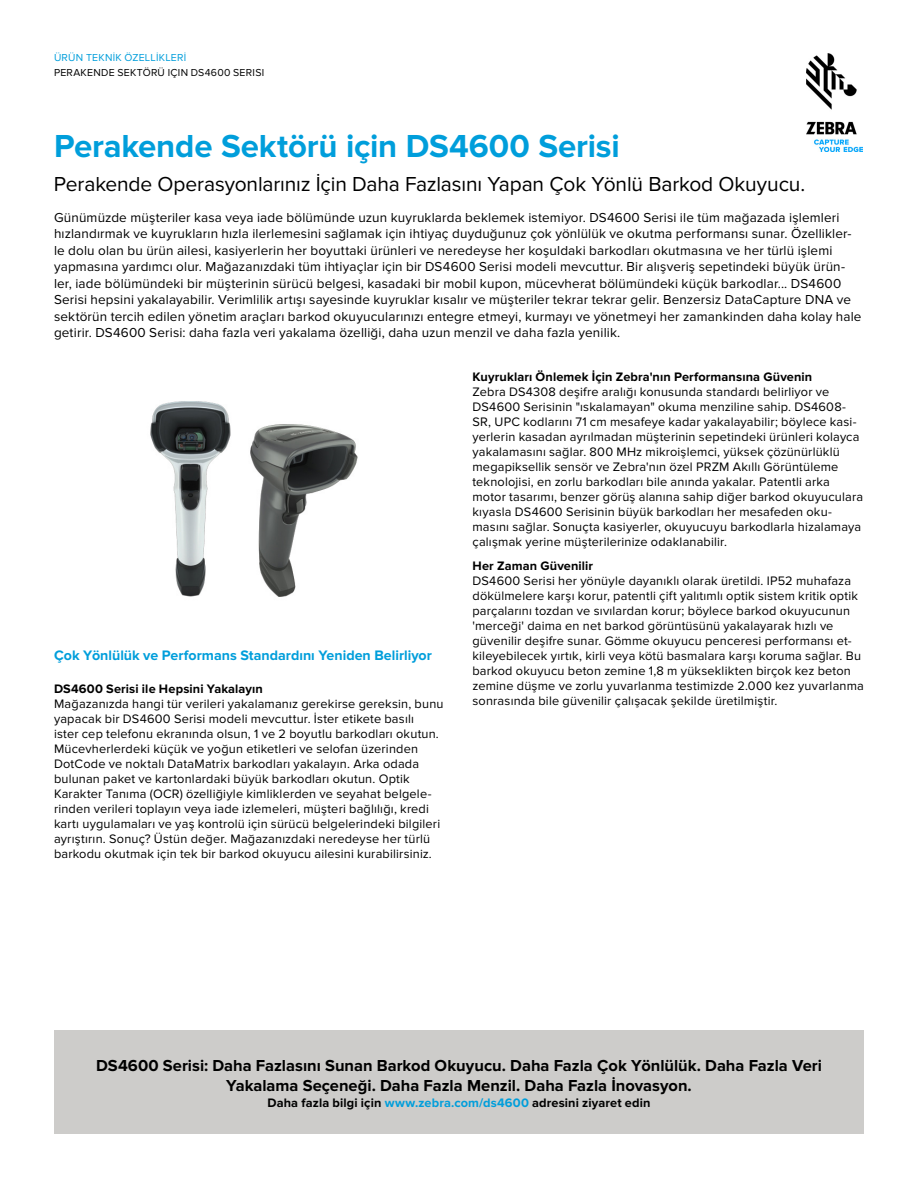
<style>
.page{position:relative;width:918px;height:1188px;background:#fff}
.page>*{position:absolute;margin:0;border:0;box-sizing:border-box;transform-origin:0 0}
.t1{font:700 33px "Proxima Nova";letter-spacing:-.005em;color:#009edb}
.t2{font:21px "Proxima Nova";letter-spacing:-.005em;color:#000}
.t3{font:700 16.5px/20.2px "Proxima Nova";color:#000;text-align:center}
.t4{font:700 14.25px "Proxima Nova";color:#009edb}
.t5{font:13.5px/16.5px "Proxima Nova";letter-spacing:.01em;color:#000}
.t6{font:12.75px/15px "Proxima Nova";letter-spacing:.015em;color:#000}
.t7{font:700 12.75px "Proxima Nova";letter-spacing:.01em;color:#000}
.t8{font:10.5px "Proxima Nova";letter-spacing:.025em;color:#000}
.t9{font:10.5px "Proxima Nova";letter-spacing:.025em;color:#009edb}
.s1{color:#009edb}
</style>
<div class="page">
<img style="left:806px;top:54px;width:56px;height:97px">
<div style="left:54px;top:1031px;width:810px;height:103px;background:#cdccca"></div>
<img style="left:150px;top:401px;width:208px;height:196px">
<p class="t9" style="left:54px;top:52px;width:134px">ÜRÜN TEKNİK ÖZELLİKLERİ</p>
<p class="t8" style="left:54px;top:66px;width:212px">PERAKENDE SEKTÖRÜ IÇIN DS4600 SERISI</p>
<h1 class="t1" style="left:54px;top:127px;width:567px">Perakende Sektörü için DS4600 Serisi</h1>
<h2 class="t2" style="left:54px;top:172px;width:753px">Perakende Operasyonlarınız İçin Daha Fazlasını Yapan Çok Yönlü Barkod Okuyucu.</h2>
<p class="t5" style="left:54px;top:209px;width:809px">Günümüzde müşteriler kasa veya iade bölümünde uzun kuyruklarda beklemek istemiyor. DS4600 Serisi ile tüm mağazada işlemleri hızlandırmak ve kuyrukların hızla ilerlemesini sağlamak için ihtiyaç duyduğunuz çok yönlülük ve okutma performansı sunar. Özellikler&shy;le dolu olan bu ürün ailesi, kasiyerlerin her boyuttaki ürünleri ve neredeyse her koşuldaki barkodları okutmasına ve her türlü işlemi yapmasına yardımcı olur. Mağazanızdaki tüm ihtiyaçlar için bir DS4600 Serisi modeli mevcuttur. Bir alışveriş sepetindeki büyük ürün&shy;ler, iade bölümündeki bir müşterinin sürücü belgesi, kasadaki bir mobil kupon, mücevherat bölümündeki küçük barkodlar... DS4600<br>Serisi hepsini yakalayabilir. Verimlilik artışı sayesinde kuyruklar kısalır ve müşteriler tekrar tekrar gelir. Benzersiz DataCapture DNA ve sektörün tercih edilen yönetim araçları barkod okuyucularınızı entegre etmeyi, kurmayı ve yönetmeyi her zamankinden daha kolay hale getirir. DS4600 Serisi: daha fazla veri yakalama özelliği, daha uzun menzil ve daha fazla yenilik.</p>
<p class="t4" style="left:54px;top:647px;width:379px">Çok Yönlülük ve Performans Standardını Yeniden Belirliyor</p>
<p class="t7" style="left:54px;top:682px;width:210px">DS4600 Serisi ile Hepsini Yakalayın</p>
<p class="t6" style="left:54px;top:697px;width:391px">Mağazanızda hangi tür verileri yakalamanız gerekirse gereksin, bunu yapacak bir DS4600 Serisi modeli mevcuttur. İster etikete basılı<br>ister cep telefonu ekranında olsun, 1 ve 2 boyutlu barkodları okutun.<br>Mücevherlerdeki küçük ve yoğun etiketleri ve selofan üzerinden DotCode ve noktalı DataMatrix barkodları yakalayın. Arka odada bulunan paket ve kartonlardaki büyük barkodları okutun. Optik Karakter Tanıma (OCR) özelliğiyle kimliklerden ve seyahat belgele&shy;rinden verileri toplayın veya iade izlemeleri, müşteri bağlılığı, kredi kartı uygulamaları ve yaş kontrolü için sürücü belgelerindeki bilgileri ayrıştırın. Sonuç? Üstün değer. Mağazanızdaki neredeyse her türlü barkodu okutmak için tek bir barkod okuyucu ailesini kurabilirsiniz.</p>
<p class="t7" style="left:472px;top:369px;width:341px">Kuyrukları Önlemek İçin Zebra'nın Performansına Güvenin</p>
<p class="t6" style="left:472px;top:384px;width:392px">Zebra DS4308 deşifre aralığı konusunda standardı belirliyor ve DS4600 Serisinin "ıskalamayan" okuma menziline sahip. DS4608- SR, UPC kodlarını 71 cm mesafeye kadar yakalayabilir; böylece kasi&shy;yerlerin kasadan ayrılmadan müşterinin sepetindeki ürünleri kolayca yakalamasını sağlar. 800 MHz mikroişlemci, yüksek çözünürlüklü megapiksellik sensör ve Zebra'nın özel PRZM Akıllı Görüntüleme teknolojisi, en zorlu barkodları bile anında yakalar. Patentli arka motor tasarımı, benzer görüş alanına sahip diğer barkod okuyuculara kıyasla DS4600 Serisinin büyük barkodları her mesafeden oku&shy;masını sağlar. Sonuçta kasiyerler, okuyucuyu barkodlarla hizalamaya çalışmak yerine müşterilerinize odaklanabilir.</p>
<p class="t7" style="left:472px;top:558px;width:122px">Her Zaman Güvenilir</p>
<p class="t6" style="left:472px;top:573px;width:393px">DS4600 Serisi her yönüyle dayanıklı olarak üretildi. IP52 muhafaza dökülmelere karşı korur, patentli çift yalıtımlı optik sistem kritik optik parçalarını tozdan ve sıvılardan korur; böylece barkod okuyucunun 'merceği' daima en net barkod görüntüsünü yakalayarak hızlı ve güvenilir deşifre sunar. Gömme okuyucu penceresi performansı et&shy;kileyebilecek yırtık, kirli veya kötü basmalara karşı koruma sağlar. Bu barkod okuyucu beton zemine 1,8 m yükseklikten birçok kez beton zemine düşme ve zorlu yuvarlanma testimizde 2.000 kez yuvarlanma sonrasında bile güvenilir çalışacak şekilde üretilmiştir.</p>
<p class="t3" style="left:96px;top:1056px;width:727px">DS4600 Serisi: Daha Fazlasını Sunan Barkod Okuyucu. Daha Fazla Çok Yönlülük. Daha Fazla Veri<br>Yakalama Seçeneği. Daha Fazla Menzil. Daha Fazla İnovasyon.</p>
<p class="t7" style="left:267px;top:1095px;width:385px">Daha fazla bilgi için <span class="s1">www.zebra.com/ds4600</span> adresini ziyaret edin</p>
</div>
